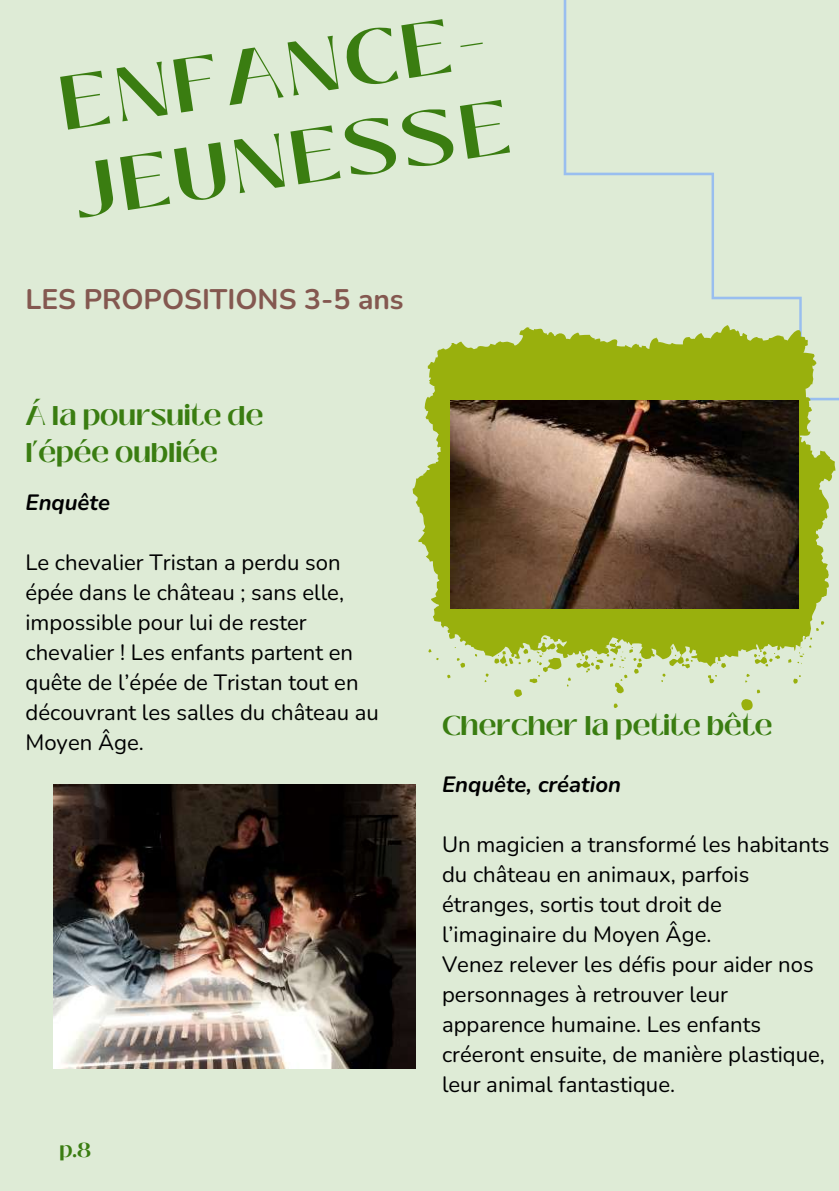
<style>
.page{position:relative;width:839px;height:1191px;background:#fff}
.page>*{position:absolute;margin:0;border:0;box-sizing:border-box;transform-origin:0 0}
.t1{font:700 76px/88.4px "Black Mango";color:#3a7d11}
.t2{font:700 28.2px "Nunito";color:#845850}
.t3{font:700 27px/37.6px "Black Mango";color:#3a7d11}
.t4{font:22px/30px "Nunito";color:#000001}
.t5{font:italic 700 22px "Nunito";color:#000001}
.t6{font:700 20px "Black Mango";color:#3a7d11}
</style>
<div class="page">
<div style="left:0;top:0;width:838px;height:1191px;background:#deebd6"></div>
<img style="left:54px;top:785px;width:361px;height:283px">
<svg style="left:563px;top:0;width:275px;height:471px"></svg>
<svg style="left:412px;top:325px;width:423px;height:386px;fill:#99b00d"></svg>
<img style="left:450px;top:400px;width:348px;height:209px">
<h1 class="t1" style="left:53px;top:63px;width:442px;rotate:-9deg">ENFANCE-<br>JEUNESSE</h1>
<p class="t2" style="left:25px;top:280px;width:380px">LES PROPOSITIONS 3-5 ans</p>
<p class="t3" style="left:25px;top:397px;width:239px">Á la poursuite de l’épée oubliée</p>
<p class="t5" style="left:25px;top:488px;width:86px">Enquête</p>
<p class="t4" style="left:25px;top:548px;width:355px">Le chevalier Tristan a perdu son épée dans le château ; sans elle, impossible pour lui de rester chevalier ! Les enfants partent en quête de l’épée de Tristan tout en découvrant les salles du château au<br>Moyen Âge.</p>
<p class="t6" style="left:59px;top:1135px;width:34px">p.8</p>
<p class="t3" style="left:442px;top:707px;width:332px">Chercher la petite bête</p>
<p class="t5" style="left:442px;top:770px;width:180px">Enquête, création</p>
<p class="t4" style="left:442px;top:830px;width:389px">Un magicien a transformé les habitants du château en animaux, parfois étranges, sortis tout droit de l’imaginaire du Moyen Âge.<br>Venez relever les défis pour aider nos personnages à retrouver leur apparence humaine. Les enfants créeront ensuite, de manière plastique, leur animal fantastique.</p>
</div>
